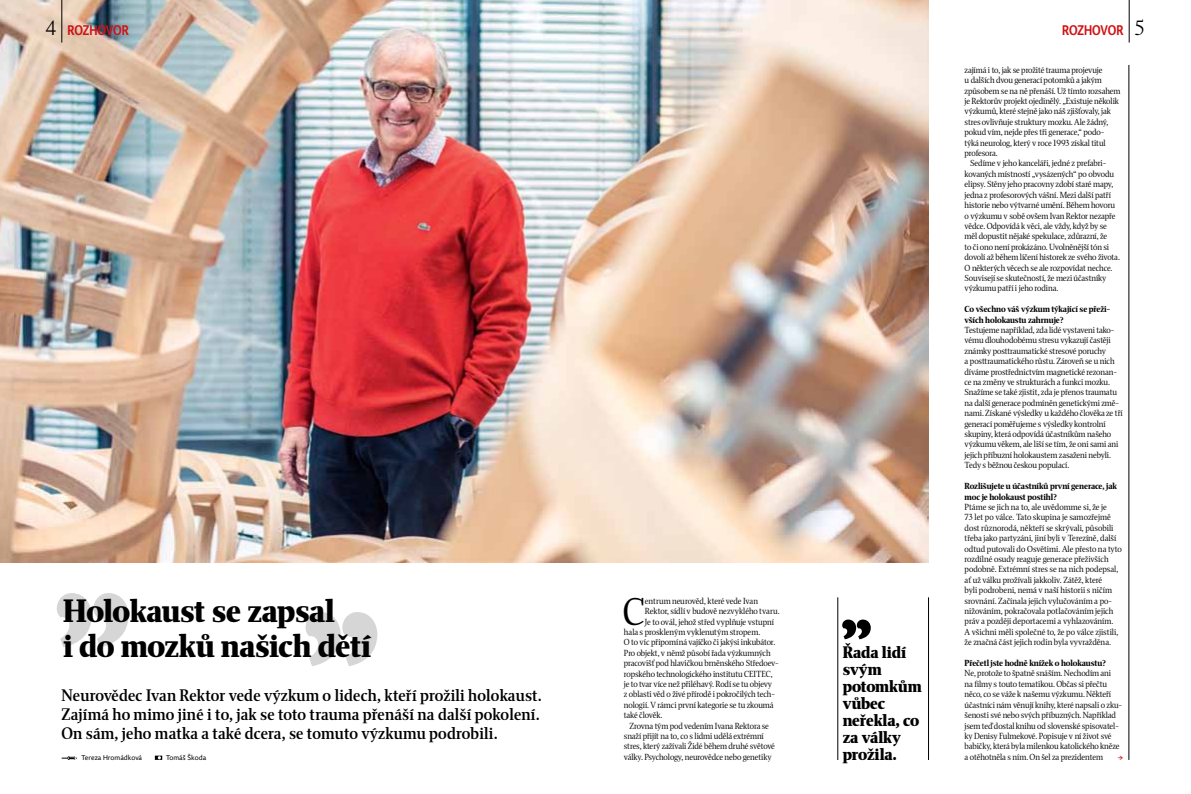
<style>
.page{position:relative;width:1191px;height:794px;background:#fff}
.page>*{position:absolute;margin:0;border:0;box-sizing:border-box;transform-origin:0 0}
.t1{font:39.4px "Prensa Display Cond";color:#000}
.t2{font:900 33px/35px "Prensa Display Cond";letter-spacing:-.015em;color:#000}
.t3{font:600 17px/19px "Prensa Display Cond";letter-spacing:.01em;color:#000}
.t4{font:900 17px/17px "Prensa Display Cond";letter-spacing:-.005em;color:#000}
.t5{font:500 14px "Comenia Sans Cond";color:#d01214}
.t6{font:9px/10.4px "Prensa Display Cond";letter-spacing:-.01em;color:#000}
.t7{font:700 9px/10.4px "Prensa Display Cond";letter-spacing:-.01em;color:#000}
.t8{font:9px "Comenia Sans";color:#d01214}
.t9{font:7px "Comenia Sans";color:#000}
.s1{font-family:"Prensa Display Cond";font-weight:300;font-size:21px;color:#000}
</style>
<div class="page">
<hr style="left:1129px;top:0;width:1px;height:43px;background:#000">
<img style="left:0;top:0;width:928px;height:562px">
<hr style="left:62px;top:0;width:1px;height:43px;background:#000">
<svg style="left:155px;top:755px;width:7px;height:5px"></svg>
<svg style="left:62px;top:756px;width:15px;height:4px"></svg>
<hr style="left:1128px;top:65px;width:1px;height:695px;background:#000">
<svg style="left:56px;top:593px;width:72px;height:54px"></svg>
<svg style="left:305px;top:612px;width:72px;height:54px"></svg>
<hr style="left:928px;top:597px;width:1px;height:163px;background:#000">
<svg style="left:842px;top:619px;width:28px;height:20px"></svg>
<hr style="left:837px;top:597px;width:1px;height:163px;background:#000">
<h3 class="t5" style="left:46px;top:21px;width:84px"><span class="s1">4</span> ROZHOVOR</h3>
<h3 class="t5" style="left:1062px;top:21px;width:84px">ROZHOVOR <span class="s1">5</span></h3>
<p class="t6" style="left:964px;top:65px;width:139px">zajímá i to, jak se prožité trauma projevuje</p>
<p class="t6" style="left:964px;top:75px;width:139px">u dalších dvou generací potomků a jakým</p>
<p class="t6" style="left:964px;top:85px;width:157px">způsobem se na ně přenáší. Už tímto rozsahem</p>
<p class="t6" style="left:964px;top:96px;width:156px">je Rektorův projekt ojedinělý. „Existuje několik</p>
<p class="t6" style="left:964px;top:106px;width:148px">výzkumů, které stejně jako náš zjišťovaly, jak</p>
<p class="t6" style="left:964px;top:117px;width:145px">stres ovlivňuje struktury mozku. Ale žádný,</p>
<p class="t6" style="left:964px;top:127px;width:141px">pokud vím, nejde přes tři generace,“ podo-</p>
<p class="t6" style="left:964px;top:137px;width:143px">týká neurolog, který v roce 1993 získal titul</p>
<p class="t6" style="left:964px;top:148px;width:35px">profesora.</p>
<p class="t6" style="left:970px;top:158px;width:138px">Sedíme v jeho kanceláři, jedné z prefabri-</p>
<p class="t6" style="left:964px;top:169px;width:151px">kovaných místností „vysázených“ po obvodu</p>
<p class="t6" style="left:964px;top:179px;width:150px">elipsy. Stěny jeho pracovny zdobí staré mapy,</p>
<p class="t6" style="left:964px;top:190px;width:148px">jedna z profesorových vášní. Mezi další patří</p>
<p class="t6" style="left:964px;top:200px;width:152px">historie nebo výtvarné umění. Během hovoru</p>
<p class="t6" style="left:964px;top:210px;width:153px">o výzkumu v sobě ovšem Ivan Rektor nezapře</p>
<p class="t6" style="left:964px;top:221px;width:144px">vědce. Odpovídá k věci, ale vždy, když by se</p>
<p class="t6" style="left:964px;top:231px;width:144px">měl dopustit nějaké spekulace, zdůrazní, že</p>
<p class="t6" style="left:964px;top:242px;width:146px">to či ono není prokázáno. Uvolněnější tón si</p>
<p class="t6" style="left:964px;top:252px;width:157px">dovolí až během líčení historek ze svého života.</p>
<p class="t6" style="left:964px;top:262px;width:150px">O některých věcech se ale rozpovídat nechce.</p>
<p class="t6" style="left:964px;top:273px;width:143px">Souvisejí se skutečností, že mezi účastníky</p>
<p class="t6" style="left:964px;top:283px;width:95px">výzkumu patří i jeho rodina.</p>
<p class="t7" style="left:964px;top:304px;width:147px">Co všechno váš výzkum týkající se přeži&shy;vších holokaustu zahrnuje?</p>
<p class="t6" style="left:964px;top:325px;width:160px">Testujeme například, zda lidé vystaveni tako&shy;vému dlouhodobému stresu vykazují častěji známky posttraumatické stresové poruchy<br>a posttraumatického růstu. Zároveň se u nich díváme prostřednictvím magnetické rezonan&shy;ce na změny ve strukturách a funkci mozku.<br>Snažíme se také zjistit, zda je přenos traumatu na další generace podmíněn genetickými změ&shy;nami. Získané výsledky u každého člověka ze tří generací poměřujeme s výsledky kontrolní skupiny, která odpovídá účastníkům našeho výzkumu věkem, ale liší se tím, že oni sami ani jejich příbuzní holokaustem zasaženi nebyli.<br>Tedy s běžnou českou populací.</p>
<p class="t7" style="left:964px;top:481px;width:154px">Rozlišujete u účastníků první generace, jak moc je holokaust postihl?</p>
<p class="t6" style="left:964px;top:502px;width:159px">Ptáme se jich na to, ale uvědomme si, že je<br>73 let po válce. Tato skupina je samozřejmě dost různorodá, někteří se skrývali, působili třeba jako partyzáni, jiní byli v Terezíně, další odtud putovali do Osvětimi. Ale přesto na tyto rozdílné osudy reaguje generace přeživších podobně. Extrémní stres se na nich podepsal, ať už válku prožívali jakkoliv. Zátěž, které<br>byli podrobeni, nemá v naší historii s ničím srovnání. Začínala jejich vylučováním a po&shy;nižováním, pokračovala potlačováním jejich práv a později deportacemi a vyhlazováním.<br>A všichni měli společné to, že po válce zjistili, že značná část jejich rodin byla vyvražděna.</p>
<p class="t7" style="left:964px;top:658px;width:143px">Přečetl jste hodně knížek o holokaustu?</p>
<p class="t6" style="left:964px;top:668px;width:159px">Ne, protože to špatně snáším. Nechodím ani<br>na filmy s touto tematikou. Občas si přečtu něco, co se váže k našemu výzkumu. Někteří účastníci nám věnují knihy, které napsali o zku&shy;šenosti své nebo svých příbuzných. Například jsem teď dostal knihu od slovenské spisovatel&shy;ky Denisy Fulmekové. Popisuje v ní život své babičky, která byla milenkou katolického kněze</p>
<h1 class="t1" style="left:622px;top:589px;width:24px">C</h1>
<p class="t6" style="left:645px;top:595px;width:115px">entrum neurověd, které vede Ivan</p>
<h2 class="t2" style="left:63px;top:595px;width:309px">Holokaust se zapsal<br>i do mozků našich dětí</h2>
<p class="t6" style="left:645px;top:606px;width:136px">Rektor, sídlí v budově nezvyklého tvaru.</p>
<p class="t6" style="left:645px;top:616px;width:131px">Je to ovál, jehož střed vyplňuje vstupní</p>
<p class="t6" style="left:624px;top:627px;width:138px">hala s proskleným vyklenutým stropem.</p>
<p class="t6" style="left:624px;top:637px;width:153px">O to víc připomíná vajíčko či jakýsi inkubátor.</p>
<p class="t6" style="left:624px;top:647px;width:148px">Pro objekt, v němž působí řada výzkumných</p>
<p class="t6" style="left:624px;top:658px;width:156px">pracovišť pod hlavičkou brněnského Středoev-</p>
<p class="t6" style="left:624px;top:668px;width:150px">ropského technologického institutu CEITEC,</p>
<p class="t6" style="left:624px;top:679px;width:150px">je to tvar více než přiléhavý. Rodí se tu objevy</p>
<p class="t6" style="left:624px;top:689px;width:153px">z oblasti věd o živé přírodě i pokročilých tech-</p>
<p class="t6" style="left:624px;top:699px;width:151px">nologií. V rámci první kategorie se tu zkoumá</p>
<p class="t6" style="left:624px;top:710px;width:40px">také člověk.</p>
<p class="t6" style="left:629px;top:720px;width:141px">Zrovna tým pod vedením Ivana Rektora se</p>
<p class="t6" style="left:624px;top:731px;width:142px">snaží přijít na to, co s lidmi udělá extrémní</p>
<p class="t6" style="left:624px;top:741px;width:153px">stres, který zažívali Židé během druhé světové</p>
<p class="t6" style="left:624px;top:752px;width:149px">války. Psychology, neurovědce nebo genetiky</p>
<h3 class="t4" style="left:842px;top:644px;width:81px">Řada lidí svým potomkům vůbec neřekla, co za války prožila.</h3>
<h3 class="t3" style="left:62px;top:686px;width:482px">Neurovědec Ivan Rektor vede výzkum o lidech, kteří prožili holokaust.<br>Zajímá ho mimo jiné i to, jak se toto trauma přenáší na další pokolení.<br>On sám, jeho matka a také dcera, se tomuto výzkumu podrobili.</h3>
<p class="t9" style="left:81px;top:753px;width:62px">Tereza Hromádková</p>
<p class="t9" style="left:166px;top:753px;width:42px">Tomáš Škoda</p>
<p class="t6" style="left:964px;top:751px;width:140px">a otěhotněla s ním. On šel za prezidentem</p>
<p class="t8" style="left:1117px;top:751px;width:7px">→</p>
</div>
